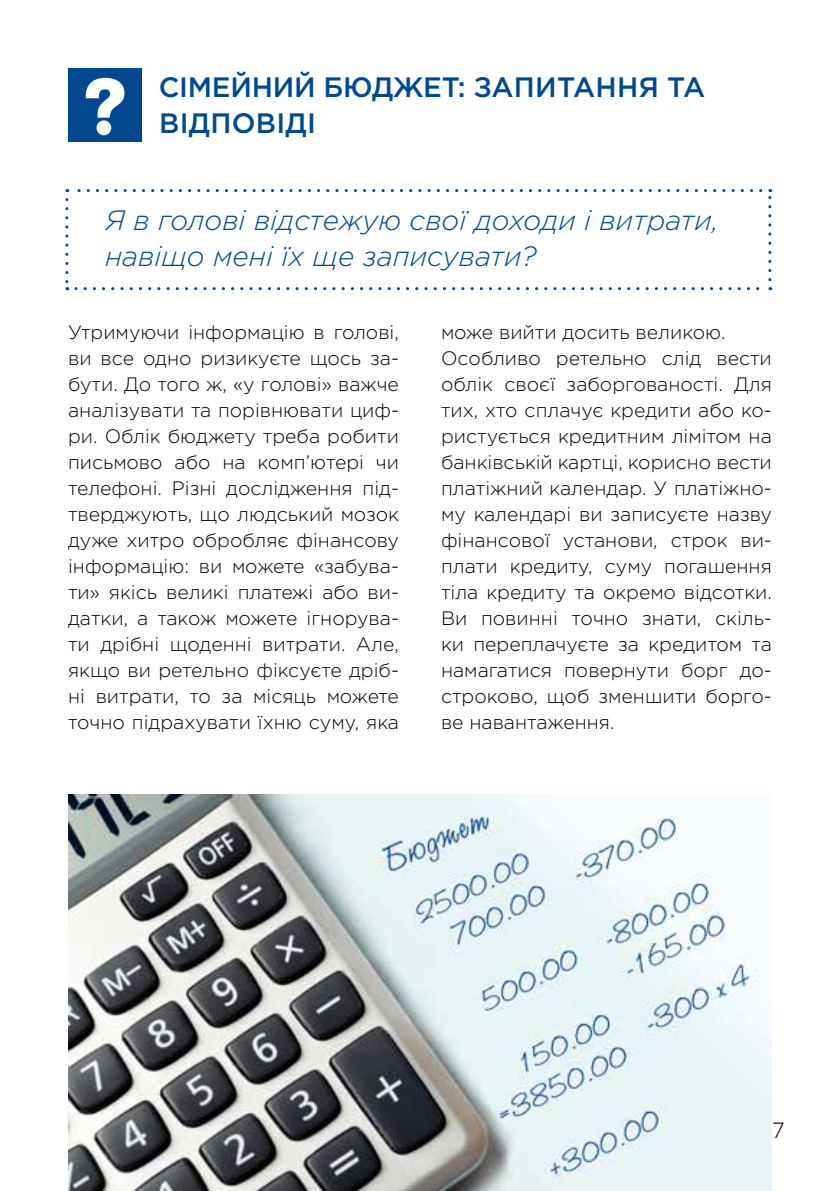
<style>
.page{position:relative;width:840px;height:1191px;background:#fff}
.page>*{position:absolute;margin:0;border:0;box-sizing:border-box;transform-origin:0 0}
.t1{font:74px "AXP Adver Gothic C";color:#fff}
.t2{font:italic 300 28px/36px "Gotham Pro";color:#004990}
.t3{font:500 28px/36px "Gotham Pro";letter-spacing:-.01em;color:#004990}
.t4{font:300 22px "Gotham Pro";color:#000}
.t5{font:300 19.4px/26px "Gotham Pro";color:#000;text-align:justify}
</style>
<div class="page">
<div style="left:68px;top:68px;width:74px;height:73px;background:#004990"></div>
<img style="left:68px;top:794px;width:703px;height:397px">
<svg style="left:65px;top:199px;width:3px;height:91px"></svg>
<svg style="left:76px;top:287px;width:694px;height:3px"></svg>
<svg style="left:768px;top:189px;width:3px;height:91px"></svg>
<svg style="left:67px;top:189px;width:693px;height:3px"></svg>
<h1 class="t1" style="left:84px;top:67px;width:45px">?</h1>
<h2 class="t3" style="left:159px;top:68px;width:547px">СІМЕЙНИЙ БЮДЖЕТ: ЗАПИТАННЯ ТА<br>ВІДПОВІДІ</h2>
<h2 class="t2" style="left:105px;top:203px;width:614px">Я в голові відстежую свої доходи і витрати, навіщо мені їх ще записувати?</h2>
<p class="t5" style="left:68px;top:319px;width:332px">Утримуючи інформацію в голові, ви все одно ризикуєте щось за&shy;бути. До того ж, «у голові» важче аналізувати та порівнювати циф&shy;ри. Облік бюджету треба робити письмово або на комп’ютері чи телефоні. Різні дослідження під&shy;тверджують, що людський мозок дуже хитро обробляє фінансову інформацію: ви можете «забува&shy;ти» якісь великі платежі або ви&shy;датки, а також можете ігнорува&shy;ти дрібні щоденні витрати. Але, якщо ви ретельно фіксуєте дріб&shy;ні витрати, то за місяць можете точно підрахувати їхню суму, яка</p>
<p class="t5" style="left:441px;top:319px;width:332px;text-align:left">може вийти досить великою.<br>Особливо ретельно слід вести облік своєї заборгованості. Для тих, хто сплачує кредити або ко&shy;ристується кредитним лімітом на банківській картці, корисно вести платіжний календар. У платіжно&shy;му календарі ви записуєте назву фінансової установи, строк ви&shy;плати кредиту, суму погашення тіла кредиту та окремо відсотки.<br>Ви повинні точно знати, скіль&shy;ки переплачуєте за кредитом та намагатися повернути борг до&shy;строково, щоб зменшити борго&shy;ве навантаження.</p>
<p class="t4" style="left:771px;top:1118px;width:14px">7</p>
</div>
